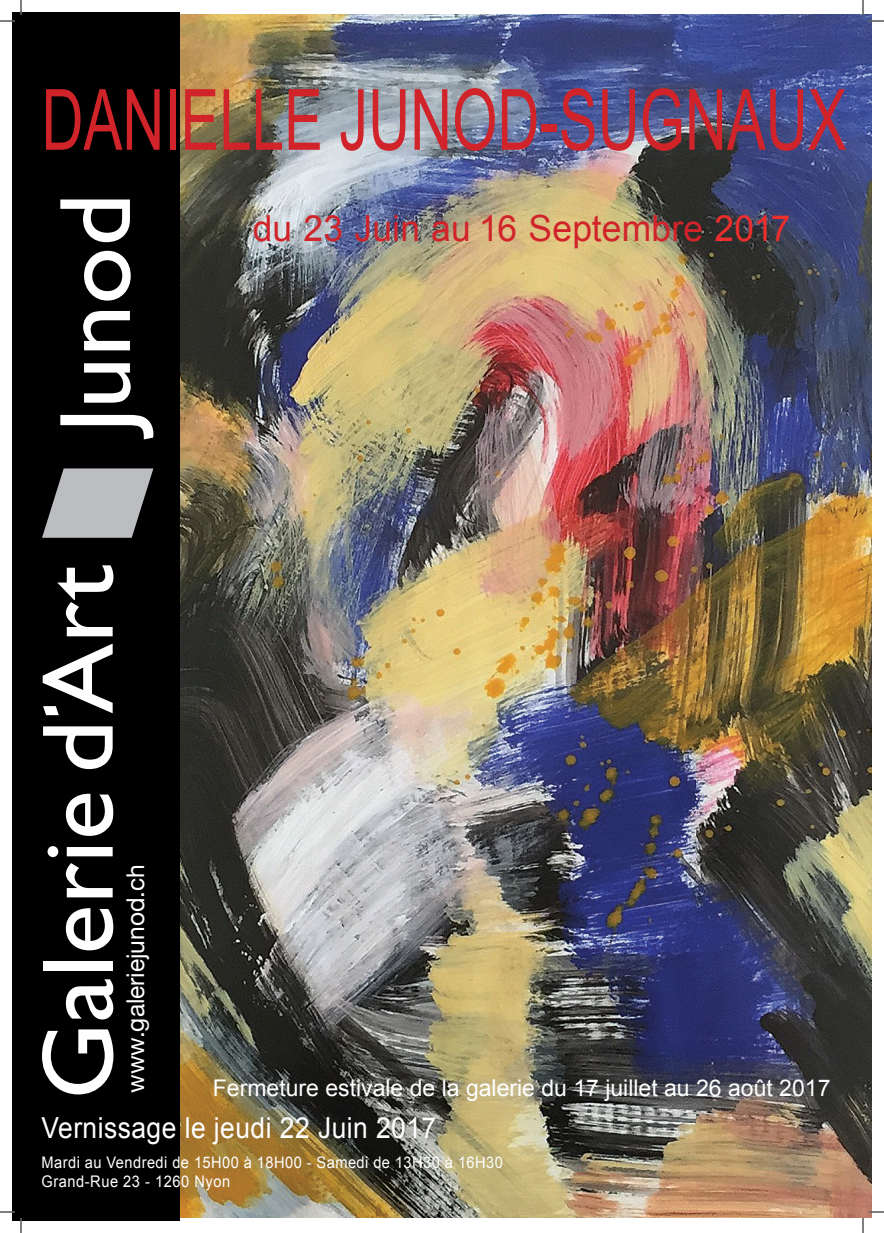
<style>
.page{position:relative;width:884px;height:1233px;background:#fff}
.page>*{position:absolute;margin:0;border:0;box-sizing:border-box;transform-origin:0 0}
.t1{font:84.6px "Arial";color:#d1232a;scale:.69 1}
.t2{font:36px "Arial";letter-spacing:.005em;color:#d1232a}
.t3{font:29px "Arial";letter-spacing:.02em;color:#fff;scale:.91 1}
.t4{font:24.5px "Helvetica Neue";color:#fff}
.t5{font:23px "Arial";color:#fff}
.t6{font:16px/19.2px "Arial";letter-spacing:.03em;color:#fff;scale:.92 1}
.s1{color:#ec2e2c}
</style>
<div class="page">
<img style="left:180px;top:14px;width:514px;height:672px">
<img style="left:694px;top:14px;width:177px;height:1204px">
<img style="left:180px;top:686px;width:516px;height:532px">
<div style="left:12px;top:12px;width:168px;height:1208px;background:#000"></div>
<svg style="left:60px;top:415px;width:93px;height:24px"></svg>
<svg style="left:84px;top:363px;width:47px;height:40px"></svg>
<svg style="left:83px;top:311px;width:47px;height:39px"></svg>
<svg style="left:84px;top:251px;width:47px;height:49px"></svg>
<svg style="left:60px;top:199px;width:70px;height:43px"></svg>
<svg style="left:42px;top:468px;width:111px;height:70px"></svg>
<svg style="left:42px;top:1029px;width:71px;height:65px"></svg>
<svg style="left:66px;top:979px;width:47px;height:40px"></svg>
<div style="left:43px;top:961px;width:70px;height:9px;background:#fff"></div>
<svg style="left:66px;top:908px;width:47px;height:42px"></svg>
<svg style="left:66px;top:863px;width:47px;height:34px"></svg>
<svg style="left:48px;top:846px;width:65px;height:11px"></svg>
<svg style="left:66px;top:793px;width:47px;height:43px"></svg>
<svg style="left:43px;top:726px;width:70px;height:43px"></svg>
<svg style="left:57px;top:565px;width:56px;height:71px"></svg>
<svg style="left:43px;top:643px;width:70px;height:72px"></svg>
<svg style="left:0;top:1211px;width:15px;height:1px"></svg>
<svg style="left:869px;top:1211px;width:15px;height:1px"></svg>
<svg style="left:0;top:0;width:22px;height:22px"></svg>
<svg style="left:20px;top:1218px;width:2px;height:15px"></svg>
<svg style="left:862px;top:0;width:22px;height:22px"></svg>
<svg style="left:862px;top:1218px;width:2px;height:15px"></svg>
<h1 class="t1" style="left:42px;top:73px;width:1168px">DANIELLE JUNOD-SUGNAUX</h1>
<h2 class="t2" style="left:253px;top:209px;width:539px">du 23 Juin au 16 Septembre <span class="s1">2017</span></h2>
<h3 class="t4" style="left:121px;top:1092px;width:230px;rotate:-90deg">www.galeriejunod.ch</h3>
<h3 class="t5" style="left:213px;top:1074px;width:619px">Fermeture estivale de la galerie du 17 juillet au 26 août 2017</h3>
<h3 class="t3" style="left:42px;top:1111px;width:435px">Vernissage le jeudi 22 Juin 2017</h3>
<p class="t6" style="left:42px;top:1153px;width:503px">Mardi au Vendredi de 15H00 à 18H00 - Samedi de 13H30 à 16H30<br>Grand-Rue 23 - 1260 Nyon</p>
</div>
